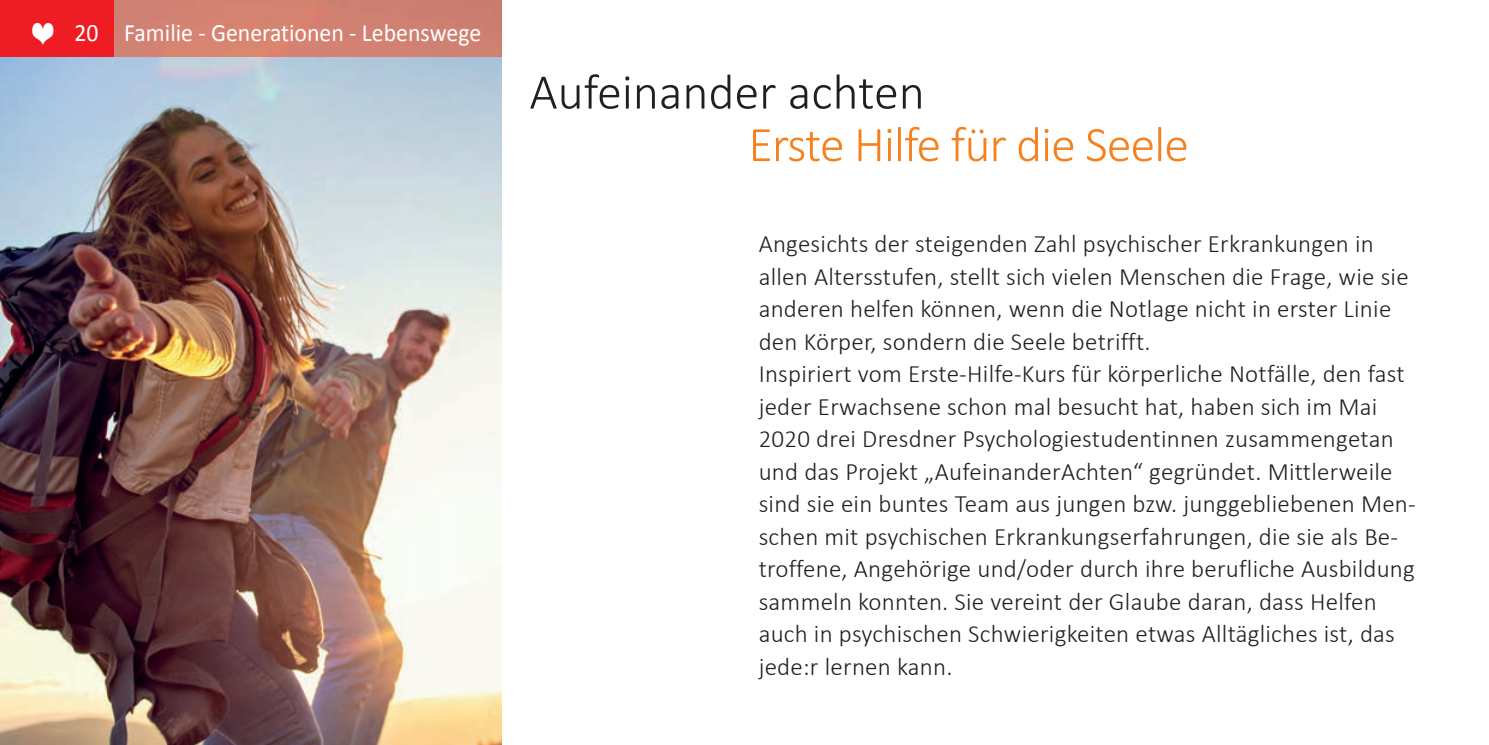
<style>
.page{position:relative;width:1489px;height:745px;background:#fff}
.page>*{position:absolute;margin:0;border:0;box-sizing:border-box;transform-origin:0 0}
.t1{font:300 50px "Calibri";letter-spacing:-.02em;color:#f58220}
.t2{font:300 50px "Calibri";color:#231f20}
.t3{font:300 25px/32.5px "Calibri";letter-spacing:.01em;color:#231f20}
.t4{font:25px "Calibri";color:#fff;scale:.95 1}
</style>
<div class="page">
<img style="left:0;top:57px;width:501px;height:687px">
<div style="left:113px;top:0;width:388px;height:57px;background:#d28271"></div>
<div style="left:0;top:0;width:113px;height:57px;background:#ee1d23"></div>
<p class="t4" style="left:32px;top:22px;width:474px">❤ 20 Familie ‐ Generationen ‐ Lebenswege</p>
<h1 class="t2" style="left:529px;top:71px;width:397px">Aufeinander achten</h1>
<h1 class="t1" style="left:748px;top:123px;width:442px">Erste Hilfe für die Seele</h1>
<p class="t3" style="left:758px;top:229px;width:658px">Angesichts der steigenden Zahl psychischer Erkrankungen in allen Altersstufen, stellt sich vielen Menschen die Frage, wie sie anderen helfen können, wenn die Notlage nicht in erster Linie den Körper, sondern die Seele betrifft.<br>Inspiriert vom Erste‐Hilfe‐Kurs für körperliche Notfälle, den fast jeder Erwachsene schon mal besucht hat, haben sich im Mai 2020 drei Dresdner Psychologiestudentinnen zusammengetan und das Projekt „AufeinanderAchten“ gegründet. Mittlerweile sind sie ein buntes Team aus jungen bzw. junggebliebenen Men‐ schen mit psychischen Erkrankungserfahrungen, die sie als Be‐ troffene, Angehörige und/oder durch ihre berufliche Ausbildung sammeln konnten. Sie vereint der Glaube daran, dass Helfen auch in psychischen Schwierigkeiten etwas Alltägliches ist, das jede:r lernen kann.</p>
</div>
